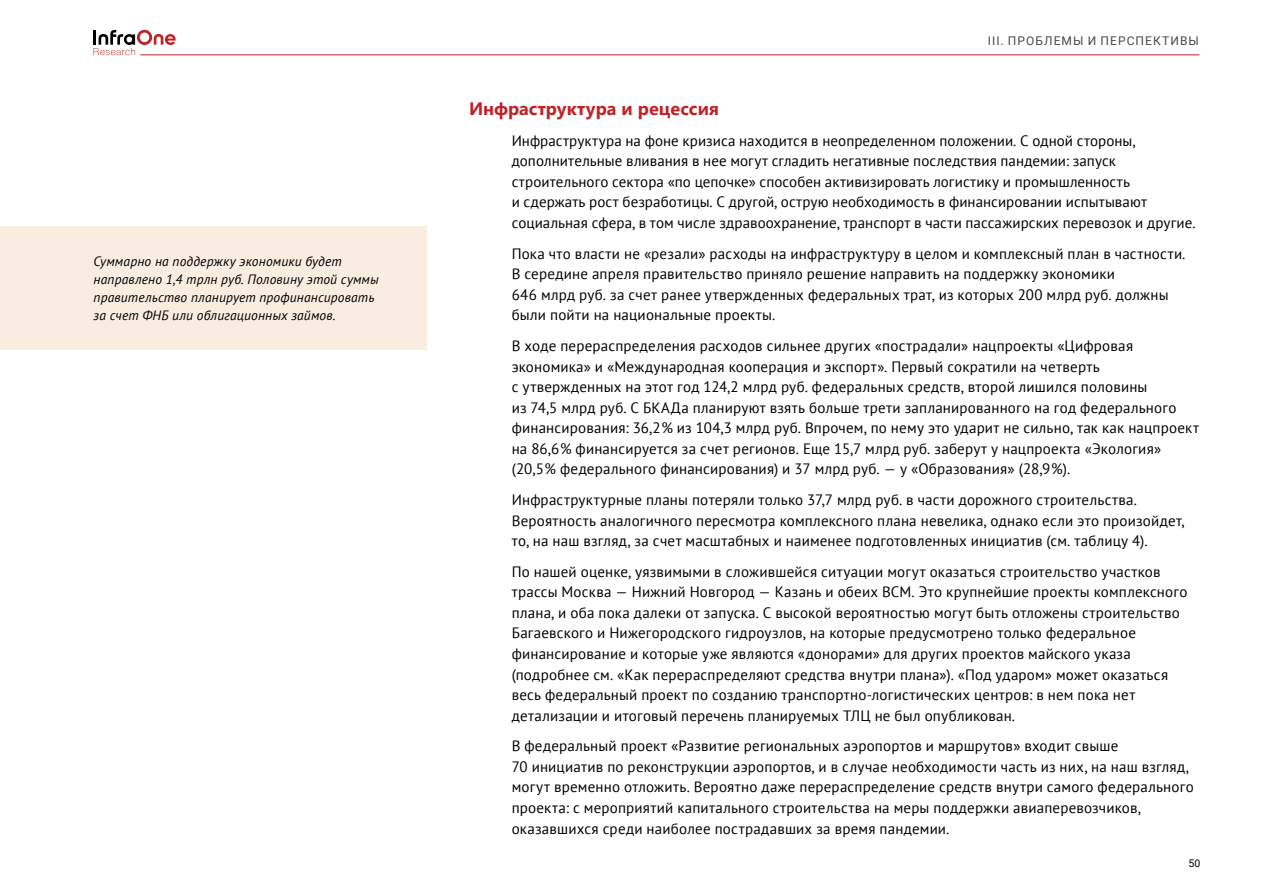
<style>
.page{position:relative;width:1263px;height:893px;background:#fff}
.page>*{position:absolute;margin:0;border:0;box-sizing:border-box;transform-origin:0 0}
.t1{font:700 18px "Segoe UI";color:#c02327}
.t2{font:15px/20.5px "PT Sans";letter-spacing:.01em;color:#000}
.t3{font:italic 13.5px/18px "PT Sans";letter-spacing:.01em;color:#000}
.t4{font:12px "Roboto";letter-spacing:.09em;color:#484848}
.t5{font:10.5px "Roboto";color:#000}
</style>
<div class="page">
<div style="left:0;top:226px;width:427px;height:124px;background:#f9ede2"></div>
<svg style="left:94px;top:30px;width:82px;height:25px"></svg>
<hr style="left:140px;top:54px;width:1059px;height:1px;background:#c02327">
<p class="t3" style="left:94px;top:252px;width:287px">Суммарно на поддержку экономики будет направлено 1,4 трлн руб. Половину этой суммы правительство планирует профинансировать за счет ФНБ или облигационных займов.</p>
<p class="t4" style="left:988px;top:33px;width:213px">III. ПРОБЛЕМЫ И ПЕРСПЕКТИВЫ</p>
<p class="t1" style="left:469px;top:96px;width:251px">Инфраструктура и рецессия</p>
<p class="t2" style="left:512px;top:130px;width:685px">Инфраструктура на фоне кризиса находится в неопределенном положении. С одной стороны, дополнительные вливания в нее могут сгладить негативные последствия пандемии: запуск строительного сектора «по цепочке» способен активизировать логистику и промышленность<br>и сдержать рост безработицы. С другой, острую необходимость в финансировании испытывают социальная сфера, в том числе здравоохранение, транспорт в части пассажирских перевозок и другие.</p>
<p class="t2" style="left:512px;top:243px;width:675px">Пока что власти не «резали» расходы на инфраструктуру в целом и комплексный план в частности.<br>В середине апреля правительство приняло решение направить на поддержку экономики<br>646 млрд руб. за счет ранее утвержденных федеральных трат, из которых 200 млрд руб. должны были пойти на национальные проекты.</p>
<p class="t2" style="left:512px;top:335px;width:689px">В ходе перераспределения расходов сильнее других «пострадали» нацпроекты «Цифровая экономика» и «Международная кооперация и экспорт». Первый сократили на четверть<br>с утвержденных на этот год 124,2 млрд руб. федеральных средств, второй лишился половины<br>из 74,5 млрд руб. С БКАДа планируют взять больше трети запланированного на год федерального финансирования: 36,2% из 104,3 млрд руб. Впрочем, по нему это ударит не сильно, так как нацпроект на 86,6% финансируется за счет регионов. Еще 15,7 млрд руб. заберут у нацпроекта «Экология» (20,5% федерального финансирования) и 37 млрд руб. — у «Образования» (28,9%).</p>
<p class="t2" style="left:512px;top:489px;width:674px">Инфраструктурные планы потеряли только 37,7 млрд руб. в части дорожного строительства.<br>Вероятность аналогичного пересмотра комплексного плана невелика, однако если это произойдет, то, на наш взгляд, за счет масштабных и наименее подготовленных инициатив (см. таблицу 4).</p>
<p class="t2" style="left:512px;top:561px;width:677px">По нашей оценке, уязвимыми в сложившейся ситуации могут оказаться строительство участков трассы Москва — Нижний Новгород — Казань и обеих ВСМ. Это крупнейшие проекты комплексного плана, и оба пока далеки от запуска. С высокой вероятностью могут быть отложены строительство Багаевского и Нижегородского гидроузлов, на которые предусмотрено только федеральное финансирование и которые уже являются «донорами» для других проектов майского указа (подробнее см. «Как перераспределяют средства внутри плана»). «Под ударом» может оказаться весь федеральный проект по созданию транспортно-логистических центров: в нем пока нет детализации и итоговый перечень планируемых ТЛЦ не был опубликован.</p>
<p class="t2" style="left:512px;top:735px;width:683px">В федеральный проект «Развитие региональных аэропортов и маршрутов» входит свыше<br>70 инициатив по реконструкции аэропортов, и в случае необходимости часть из них, на наш взгляд, могут временно отложить. Вероятно даже перераспределение средств внутри самого федерального проекта: с мероприятий капитального строительства на меры поддержки авиаперевозчиков, оказавшихся среди наиболее пострадавших за время пандемии.</p>
<p class="t5" style="left:1188px;top:856px;width:13px">50</p>
</div>
